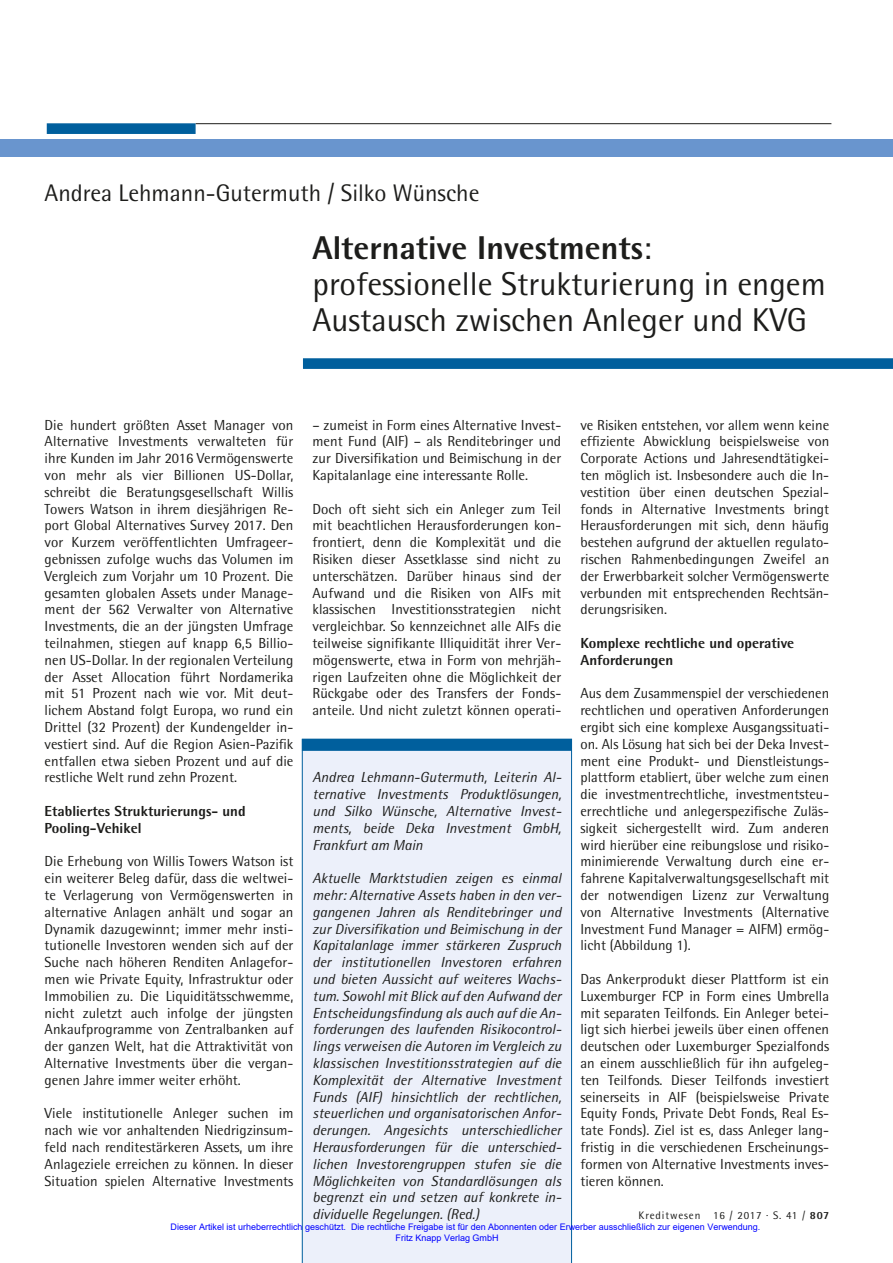
<style>
.page{position:relative;width:893px;height:1263px;background:#fff}
.page>*{position:absolute;margin:0;border:0;box-sizing:border-box;transform-origin:0 0}
.t1{font:33px/36px "Rotis Semi Sans";color:#1d1d1b}
.t2{font:24px "Rotis Semi Sans";color:#1d1d1b}
.t3{font:14.55px/16.8px "Rotis Semi Sans";color:#1d1d1b;text-align:justify}
.t4{font:italic 14.55px/16.8px "Rotis Semi Sans";color:#1d1d1b;text-align:justify}
.t5{font:800 14.55px/16.8px "Rotis Semi Sans";color:#1d1d1b}
.t6{font:10.95px "Rotis Semi Sans";letter-spacing:.08em;color:#1d1d1b}
.t7{font:9px/10.8px "Arial";color:#00f}
.s1{font-weight:800}
</style>
<div class="page">
<hr style="left:196px;top:123px;width:635px;height:1px;background:#1d1d1b">
<div style="left:47px;top:123px;width:149px;height:11px;background:#005f9d;border:2px solid #005f9d"></div>
<svg style="left:303px;top:358px;width:590px;height:11px;background:#0863a0"></svg>
<div style="left:0;top:139px;width:893px;height:17px;background:#6995ce"></div>
<div style="left:302px;top:751px;width:270px;height:512px;background:#ecf0fa"></div>
<div style="left:302px;top:739px;width:270px;height:12px;background:#005f9d;border:2px solid #005f9d"></div>
<h2 class="t2" style="left:45px;top:179px;width:436px">Andrea Lehmann-Gutermuth / Silko Wünsche</h2>
<h1 class="t1" style="left:313px;top:230px;width:515px"><span class="s1">Alternative Investments</span>: professionelle Strukturierung in engem<br>Austausch zwischen Anleger und KVG</h1>
<p class="t3" style="left:45px;top:416px;width:250px">Die hundert größten Asset Manager von Alternative Investments verwalteten für ihre Kunden im Jahr 2016 Vermögenswerte von mehr als vier Billionen US-Dollar, schreibt die Beratungsgesellschaft Willis Towers Watson in ihrem diesjährigen Re&shy;port Global Alternatives Survey 2017. Den vor Kurzem veröffentlichten Umfrageer&shy;gebnissen zufolge wuchs das Volumen im Vergleich zum Vorjahr um 10 Prozent. Die gesamten globalen Assets under Manage&shy;ment der 562 Verwalter von Alternative Investments, die an der jüngsten Umfrage teilnahmen, stiegen auf knapp 6,5 Billio&shy;nen US-Dollar. In der regionalen Verteilung der Asset Allocation führt Nordamerika mit 51 Prozent nach wie vor. Mit deut&shy;lichem Abstand folgt Europa, wo rund ein Drittel (32 Prozent) der Kundengelder in&shy;vestiert sind. Auf die Region Asien-Pazifik entfallen etwa sieben Prozent und auf die restliche Welt rund zehn Prozent.</p>
<p class="t5" style="left:45px;top:802px;width:203px">Etabliertes Strukturierungs- und<br>Pooling-Vehikel</p>
<p class="t3" style="left:45px;top:853px;width:250px">Die Erhebung von Willis Towers Watson ist ein weiterer Beleg dafür, dass die weltwei&shy;te Verlagerung von Vermögenswerten in alternative Anlagen anhält und sogar an Dynamik dazugewinnt; immer mehr insti&shy;tutionelle Investoren wenden sich auf der Suche nach höheren Renditen Anlagefor&shy;men wie Private Equity, Infrastruktur oder Immobilien zu. Die Liquiditätsschwemme, nicht zuletzt auch infolge der jüngsten Ankaufprogramme von Zentralbanken auf der ganzen Welt, hat die Attraktivität von Alternative Investments über die vergan&shy;genen Jahre immer weiter erhöht.</p>
<p class="t3" style="left:45px;top:1105px;width:250px">Viele institutionelle Anleger suchen im nach wie vor anhaltenden Niedrigzinsum&shy;feld nach renditestärkeren Assets, um ihre Anlageziele erreichen zu können. In dieser Situation spielen Alternative Investments</p>
<p class="t3" style="left:580px;top:416px;width:250px">ve Risiken entstehen, vor allem wenn keine effiziente Abwicklung beispielsweise von Corporate Actions und Jahresendtätigkei&shy;ten möglich ist. Insbesondere auch die In&shy;vestition über einen deutschen Spezial&shy;fonds in Alternative Investments bringt Herausforderungen mit sich, denn häufig bestehen aufgrund der aktuellen regulato&shy;rischen Rahmenbedingungen Zweifel an der Erwerbbarkeit solcher Vermögenswerte verbunden mit entsprechenden Rechtsän&shy;derungsrisiken.</p>
<p class="t5" style="left:580px;top:634px;width:215px">Komplexe rechtliche und operative<br>Anforderungen</p>
<p class="t3" style="left:580px;top:685px;width:250px">Aus dem Zusammenspiel der verschiedenen rechtlichen und operativen Anforderungen ergibt sich eine komplexe Ausgangssituati&shy;on. Als Lösung hat sich bei der Deka Invest&shy;ment eine Produkt- und Dienstleistungs&shy;plattform etabliert, über welche zum einen die investmentrechtliche, investmentsteu&shy;errechtliche und anlegerspezifische Zuläs&shy;sigkeit sichergestellt wird. Zum anderen wird hierüber eine reibungslose und risiko&shy;minimierende Verwaltung durch eine er&shy;fahrene Kapitalverwaltungsgesellschaft mit der notwendigen Lizenz zur Verwaltung von Alternative Investments (Alternative Investment Fund Manager = AIFM) ermög&shy;licht (Abbildung 1).</p>
<p class="t3" style="left:580px;top:970px;width:250px">Das Ankerprodukt dieser Plattform ist ein Luxemburger FCP in Form eines Umbrella mit separaten Teilfonds. Ein Anleger betei&shy;ligt sich hierbei jeweils über einen offenen deutschen oder Luxemburger Spezialfonds an einem ausschließlich für ihn aufgeleg&shy;ten Teilfonds. Dieser Teilfonds investiert seinerseits in AIF (beispielsweise Private Equity Fonds, Private Debt Fonds, Real Es&shy;tate Fonds). Ziel ist es, dass Anleger lang&shy;fristig in die verschiedenen Erscheinungs&shy;formen von Alternative Investments inves&shy;tieren können.</p>
<p class="t3" style="left:313px;top:416px;width:250px">– zumeist in Form eines Alternative Invest&shy;ment Fund (AIF) – als Renditebringer und zur Diversifikation und Beimischung in der Kapitalanlage eine interessante Rolle.</p>
<p class="t3" style="left:313px;top:500px;width:250px">Doch oft sieht sich ein Anleger zum Teil mit beachtlichen Herausforderungen kon&shy;frontiert, denn die Komplexität und die Risiken dieser Assetklasse sind nicht zu unterschätzen. Darüber hinaus sind der Aufwand und die Risiken von AIFs mit klassischen Investitionsstrategien nicht vergleichbar. So kennzeichnet alle AIFs die teilweise signifikante Illiquidität ihrer Ver&shy;mögenswerte, etwa in Form von mehrjäh&shy;rigen Laufzeiten ohne die Möglichkeit der Rückgabe oder des Transfers der Fonds&shy;anteile. Und nicht zuletzt können operati-</p>
<p class="t4" style="left:312px;top:769px;width:250px">Andrea Lehmann-Gutermuth, Leiterin Al&shy;ternative Investments Produktlösungen, und Silko Wünsche, Alternative Invest&shy;ments, beide Deka Investment GmbH, Frankfurt am Main</p>
<p class="t4" style="left:313px;top:870px;width:250px">Aktuelle Marktstudien zeigen es einmal mehr: Alternative Assets haben in den ver&shy;gangenen Jahren als Renditebringer und zur Diversifikation und Beimischung in der Kapitalanlage immer stärkeren Zuspruch der institutionellen Investoren erfahren und bieten Aussicht auf weiteres Wachs&shy;tum. Sowohl mit Blick auf den Aufwand der Entscheidungsfindung als auch auf die An&shy;forderungen des laufenden Risikocontrol&shy;lings verweisen die Autoren im Vergleich zu klassischen Investitionsstrategien auf die Komplexität der Alternative Investment Funds (AIF) hinsichtlich der rechtlichen, steuerlichen und organisatorischen Anfor&shy;derungen. Angesichts unterschiedlicher Herausforderungen für die unterschied&shy;lichen Investorengruppen stufen sie die Möglichkeiten von Standardlösungen als begrenzt ein und setzen auf konkrete in&shy;dividuelle Regelungen. (Red.)</p>
<p class="t7" style="left:396px;top:1221px;width:366px;text-indent:-225px">Dieser Artikel ist urheberrechtlich geschützt. Die rechtliche Freigabe ist für den Abonnenten oder Erwerber ausschließlich zur eigenen Verwendung.<br>Fritz Knapp Verlag GmbH</p>
<p class="t6" style="left:639px;top:1209px;width:192px">Kreditwesen 16 / 2017 · S. 41 / <span class="s1">807</span></p>
</div>
